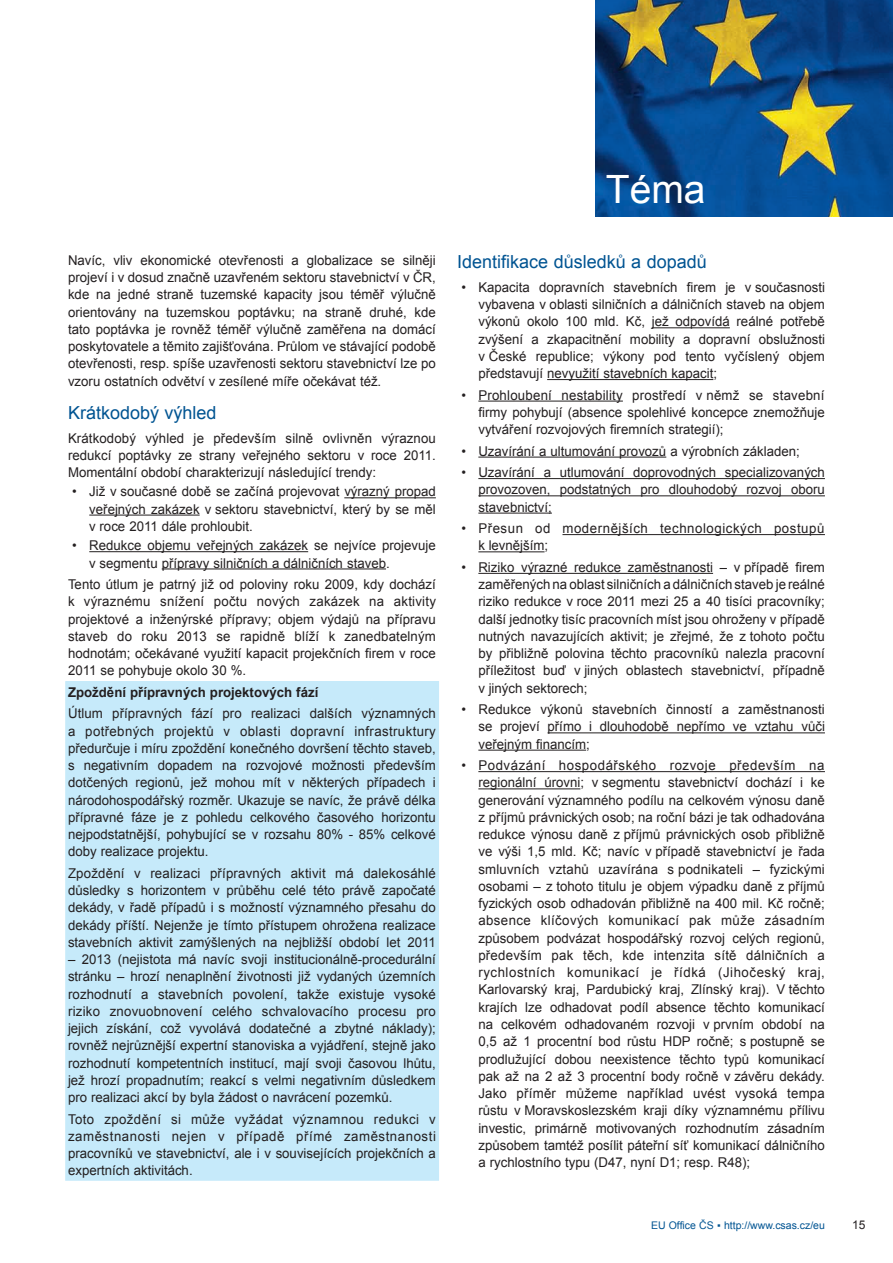
<style>
.page{position:relative;width:893px;height:1263px;background:#fff}
.page>*{position:absolute;margin:0;border:0;box-sizing:border-box;transform-origin:0 0}
.t1{font:39px "Arial";color:#fff}
.t2{font:18px "Arial";color:#005492}
.t3{font:13.5px/17.2px "Arial";color:#231f20;text-align:justify}
.t4{font:13.5px/17.2px "Arial";letter-spacing:.04em;color:#231f20}
.t5{font:700 13.5px "Arial";color:#231f20}
.t6{font:12px "Arial";color:#231f20}
.t7{font:10.5px "Arial";color:#005492}
</style>
<div class="page">
<div style="left:66px;top:682px;width:372px;height:498px;background:#c6eafa"></div>
<div style="left:65px;top:681px;width:374px;height:500px;border:2px solid #c6eafa"></div>
<hr style="left:344px;top:497px;width:92px;height:1px;background:#231f20">
<hr style="left:89px;top:515px;width:111px;height:1px;background:#231f20">
<hr style="left:89px;top:551px;width:219px;height:1px;background:#231f20">
<hr style="left:162px;top:568px;width:224px;height:1px;background:#231f20">
<hr style="left:652px;top:327px;width:78px;height:1px;background:#231f20">
<hr style="left:547px;top:379px;width:166px;height:1px;background:#231f20">
<hr style="left:478px;top:401px;width:145px;height:1px;background:#231f20">
<hr style="left:478px;top:457px;width:188px;height:1px;background:#231f20">
<hr style="left:478px;top:478px;width:347px;height:1px;background:#231f20">
<hr style="left:478px;top:495px;width:347px;height:1px;background:#231f20">
<hr style="left:478px;top:513px;width:74px;height:1px;background:#231f20">
<hr style="left:562px;top:534px;width:263px;height:1px;background:#231f20">
<hr style="left:478px;top:551px;width:67px;height:1px;background:#231f20">
<hr style="left:478px;top:573px;width:235px;height:1px;background:#231f20">
<hr style="left:548px;top:732px;width:277px;height:1px;background:#231f20">
<hr style="left:478px;top:750px;width:108px;height:1px;background:#231f20">
<hr style="left:478px;top:771px;width:347px;height:1px;background:#231f20">
<hr style="left:478px;top:788px;width:102px;height:1px;background:#231f20">
<img style="left:595px;top:0;width:298px;height:217px">
<p class="t3" style="left:68px;top:252px;width:369px">Navíc, vliv ekonomické otevřenosti a globalizace se silněji projeví i v dosud značně uzavřeném sektoru stavebnictví v ČR, kde na jedné straně tuzemské kapacity jsou téměř výlučně orientovány na tuzemskou poptávku; na straně druhé, kde tato poptávka je rovněž téměř výlučně zaměřena na domácí poskytovatele a těmito zajišťována. Průlom ve stávající podobě otevřenosti, resp. spíše uzavřenosti sektoru stavebnictví lze po vzoru ostatních odvětví v zesílené míře očekávat též.</p>
<h2 class="t2" style="left:68px;top:401px;width:150px">Krátkodobý výhled</h2>
<p class="t3" style="left:68px;top:429px;width:369px">Krátkodobý výhled je především silně ovlivněn výraznou redukcí poptávky ze strany veřejného sektoru v roce 2011.<br>Momentální období charakterizují následující trendy:</p>
<p class="t3" style="left:89px;top:483px;width:348px;text-indent:-17px">• Již v současné době se začíná projevovat výrazný propad veřejných zakázek v sektoru stavebnictví, který by se měl v roce 2011 dále prohloubit.</p>
<p class="t3" style="left:89px;top:537px;width:348px;text-indent:-17px">• Redukce objemu veřejných zakázek se nejvíce projevuje v segmentu přípravy silničních a dálničních staveb.</p>
<p class="t3" style="left:68px;top:576px;width:369px">Tento útlum je patrný již od poloviny roku 2009, kdy dochází k výraznému snížení počtu nových zakázek na aktivity projektové a inženýrské přípravy; objem výdajů na přípravu staveb do roku 2013 se rapidně blíží k zanedbatelným hodnotám; očekávané využití kapacit projekčních firem v roce 2011 se pohybuje okolo 30 %.</p>
<p class="t5" style="left:68px;top:683px;width:252px">Zpoždění přípravných projektových fází</p>
<p class="t3" style="left:68px;top:705px;width:369px">Útlum přípravných fází pro realizaci dalších významných a potřebných projektů v oblasti dopravní infrastruktury předurčuje i míru zpoždění konečného dovršení těchto staveb, s negativním dopadem na rozvojové možnosti především dotčených regionů, jež mohou mít v některých případech i národohospodářský rozměr. Ukazuje se navíc, že právě délka přípravné fáze je z pohledu celkového časového horizontu nejpodstatnější, pohybující se v rozsahu 80% - 85% celkové doby realizace projektu.</p>
<p class="t3" style="left:68px;top:864px;width:369px">Zpoždění v realizaci přípravných aktivit má dalekosáhlé důsledky s horizontem v průběhu celé této právě započaté dekády, v řadě případů i s možností významného přesahu do dekády příští. Nejenže je tímto přístupem ohrožena realizace stavebních aktivit zamýšlených na nejbližší období let 2011</p>
<p class="t3" style="left:68px;top:951px;width:369px">– 2013 (nejistota má navíc svoji institucionálně-procedurální stránku – hrozí nenaplnění životnosti již vydaných územních rozhodnutí a stavebních povolení, takže existuje vysoké riziko znovuobnovení celého schvalovacího procesu pro jejich získání, což vyvolává dodatečné a zbytné náklady); rovněž nejrůznější expertní stanoviska a vyjádření, stejně jako rozhodnutí kompetentních institucí, mají svoji časovou lhůtu, jež hrozí propadnutím; reakcí s velmi negativním důsledkem pro realizaci akcí by byla žádost o navrácení pozemků.</p>
<p class="t3" style="left:68px;top:1110px;width:369px">Toto zpoždění si může vyžádat významnou redukci v zaměstnanosti nejen v případě přímé zaměstnanosti pracovníků ve stavebnictví, ale i v souvisejících projekčních a expertních aktivitách.</p>
<h1 class="t1" style="left:606px;top:163px;width:101px">Téma</h1>
<h2 class="t2" style="left:457px;top:250px;width:251px">Identifikace důsledků a dopadů</h2>
<p class="t3" style="left:478px;top:279px;width:348px;text-indent:-17px">• Kapacita dopravních stavebních firem je v současnosti vybavena v oblasti silničních a dálničních staveb na objem výkonů okolo 100 mld. Kč, jež odpovídá reálné potřebě zvýšení a zkapacitnění mobility a dopravní obslužnosti v České republice; výkony pod tento vyčíslený objem představují nevyužití stavebních kapacit;</p>
<p class="t3" style="left:478px;top:386px;width:348px;text-indent:-17px">• Prohloubení nestability prostředí v němž se stavební firmy pohybují (absence spolehlivé koncepce znemožňuje vytváření rozvojových firemních strategií);</p>
<p class="t3" style="left:461px;top:442px;width:340px">• Uzavírání a ultumování provozů a výrobních základen;</p>
<p class="t3" style="left:478px;top:464px;width:348px;text-indent:-17px">• Uzavírání a utlumování doprovodných specializovaných provozoven, podstatných pro dlouhodobý rozvoj oboru stavebnictví;</p>
<p class="t4" style="left:478px;top:520px;width:347px;text-indent:-17px">• Přesun od modernějších technologických postupů k levnějším;</p>
<p class="t3" style="left:478px;top:559px;width:348px;text-indent:-17px">• Riziko výrazné redukce zaměstnanosti – v případě firem zaměřených na oblast silničních a dálničních staveb je reálné riziko redukce v roce 2011 mezi 25 a 40 tisíci pracovníky; další jednotky tisíc pracovních míst jsou ohroženy v případě nutných navazujících aktivit; je zřejmé, že z tohoto počtu by přibližně polovina těchto pracovníků nalezla pracovní příležitost buď v jiných oblastech stavebnictví, případně v jiných sektorech;</p>
<p class="t3" style="left:478px;top:701px;width:348px;text-indent:-17px">• Redukce výkonů stavebních činností a zaměstnanosti se projeví přímo i dlouhodobě nepřímo ve vztahu vůči veřejným financím;</p>
<p class="t3" style="left:478px;top:757px;width:348px;text-indent:-17px">• Podvázání hospodářského rozvoje především na regionální úrovni; v segmentu stavebnictví dochází i ke generování významného podílu na celkovém výnosu daně z příjmů právnických osob; na roční bázi je tak odhadována redukce výnosu daně z příjmů právnických osob přibližně ve výši 1,5 mld. Kč; navíc v případě stavebnictví je řada smluvních vztahů uzavírána s podnikateli – fyzickými osobami – z tohoto titulu je objem výpadku daně z příjmů fyzických osob odhadován přibližně na 400 mil. Kč ročně; absence klíčových komunikací pak může zásadním způsobem podvázat hospodářský rozvoj celých regionů, především pak těch, kde intenzita sítě dálničních a rychlostních komunikací je řídká (Jihočeský kraj, Karlovarský kraj, Pardubický kraj, Zlínský kraj). V těchto krajích lze odhadovat podíl absence těchto komunikací na celkovém odhadovaném rozvoji v prvním období na 0,5 až 1 procentní bod růstu HDP ročně; s postupně se prodlužující dobou neexistence těchto typů komunikací pak až na 2 až 3 procentní body ročně v závěru dekády.<br>Jako příměr můžeme například uvést vysoká tempa růstu v Moravskoslezském kraji díky významnému přílivu investic, primárně motivovaných rozhodnutím zásadním způsobem tamtéž posílit páteřní síť komunikací dálničního a rychlostního typu (D47, nyní D1; resp. R48);</p>
<p class="t7" style="left:651px;top:1218px;width:175px">EU Office ČS ▪ http://www.csas.cz/eu</p>
<p class="t6" style="left:852px;top:1217px;width:15px">15</p>
</div>
